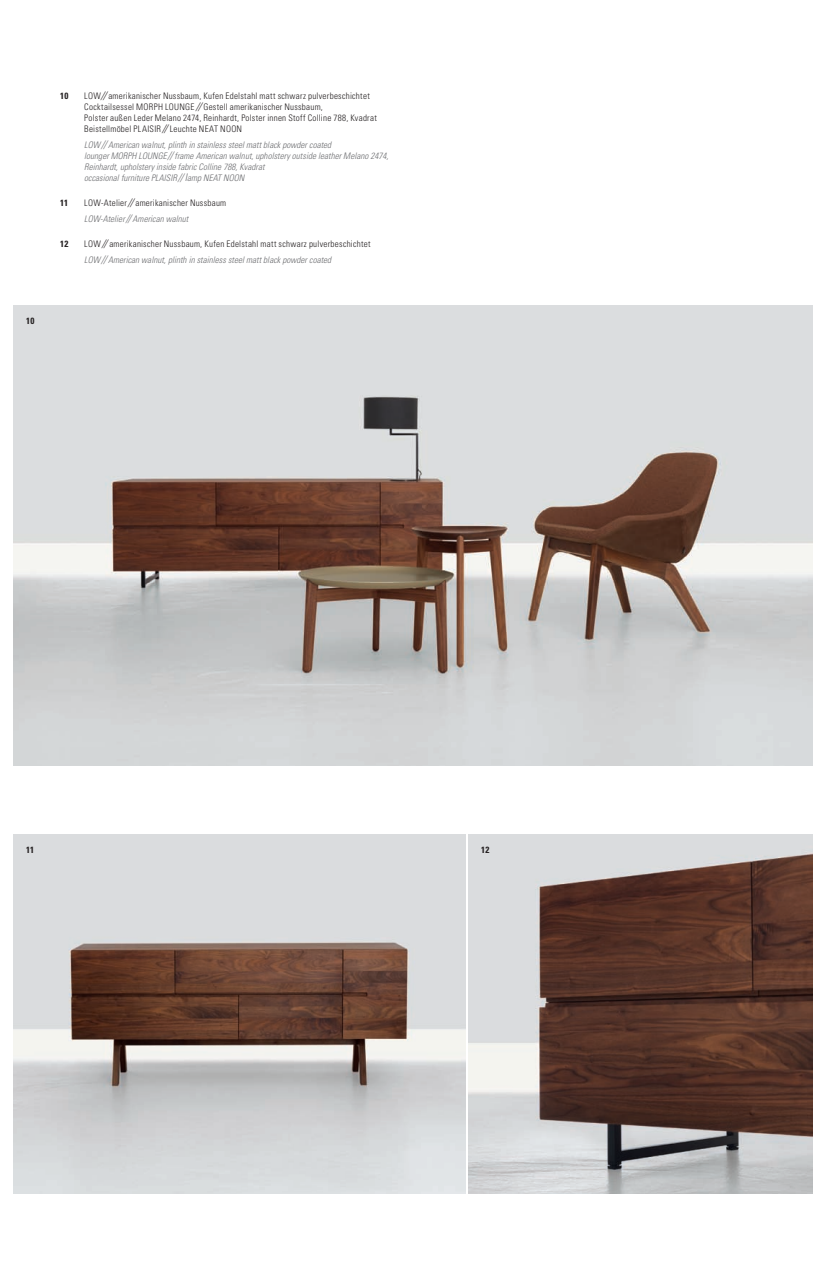
<style>
.page{position:relative;width:824px;height:1263px;background:#fff}
.page>*{position:absolute;margin:0;border:0;box-sizing:border-box;transform-origin:0 0}
.t1{font:300 condensed 9px/11.1px "Univers LT Std";letter-spacing:.03em;color:#231f20}
.t2{font:italic 300 condensed 9px/11.1px "Univers LT Std";letter-spacing:.005em;color:#6c6d70}
.t3{font:700 condensed 9px "Univers LT Std";letter-spacing:.02em;color:#231f20}
.s1{font-style:italic;font-size:10.5px}
.s2{font-size:10.5px}
.s3{font-style:italic;color:#6c6d70}
.s4{font-style:italic;font-size:10.5px;color:#6c6d70}
</style>
<div class="page">
<img style="left:13px;top:305px;width:800px;height:460px">
<img style="left:468px;top:834px;width:345px;height:359px">
<img style="left:13px;top:834px;width:452px;height:359px">
<p class="t3" style="left:26px;top:315px;width:10px">10</p>
<p class="t3" style="left:60px;top:90px;width:10px">10</p>
<p class="t1" style="left:84px;top:90px;width:294px">LOW<span class="s1">//</span> amerikanischer Nussbaum, Kufen edelstahl matt schwarz pulverbeschichtet Cocktailsessel MORPH LOUNGe <span class="s1">//</span> Gestell amerikanischer Nussbaum,<br>Polster außen Leder Melano 2474, Reinhardt, Polster innen Stoff Colline 788, Kvadrat Beistellmöbel PLAISIR<span class="s1">//</span> Leuchte NeAT NOON</p>
<p class="t2" style="left:84px;top:139px;width:306px">LOW<span class="s2">//</span>American walnut, plinth in stainless steel matt black powder coated<br>lounger MORPH LOUNGE<span class="s2">//</span>frame American walnut, upholstery outside leather Melano 2474, Reinhardt, upholstery inside fabric Colline 788, Kvadrat<br>occasional furniture PLAISIR<span class="s2">//l</span>amp NEAT NOON</p>
<p class="t3" style="left:60px;top:198px;width:10px">11</p>
<p class="t1" style="left:84px;top:195px;width:144px;line-height:15.3px">LOW-Atelier<span class="s1">//</span> amerikanischer Nussbaum<br><span class="s3">LOW-Atelier</span><span class="s4">//</span><span class="s3">American walnut</span></p>
<p class="t3" style="left:60px;top:238px;width:10px">12</p>
<p class="t1" style="left:84px;top:236px;width:288px;line-height:15.3px">LOW<span class="s1">//</span> amerikanischer Nussbaum, Kufen edelstahl matt schwarz pulverbeschichtet<br><span class="s3">LOW</span><span class="s4">//</span><span class="s3">American walnut, plinth in stainless steel matt black powder coated</span></p>
<p class="t3" style="left:26px;top:844px;width:10px">11</p>
<p class="t3" style="left:481px;top:844px;width:10px">12</p>
</div>
